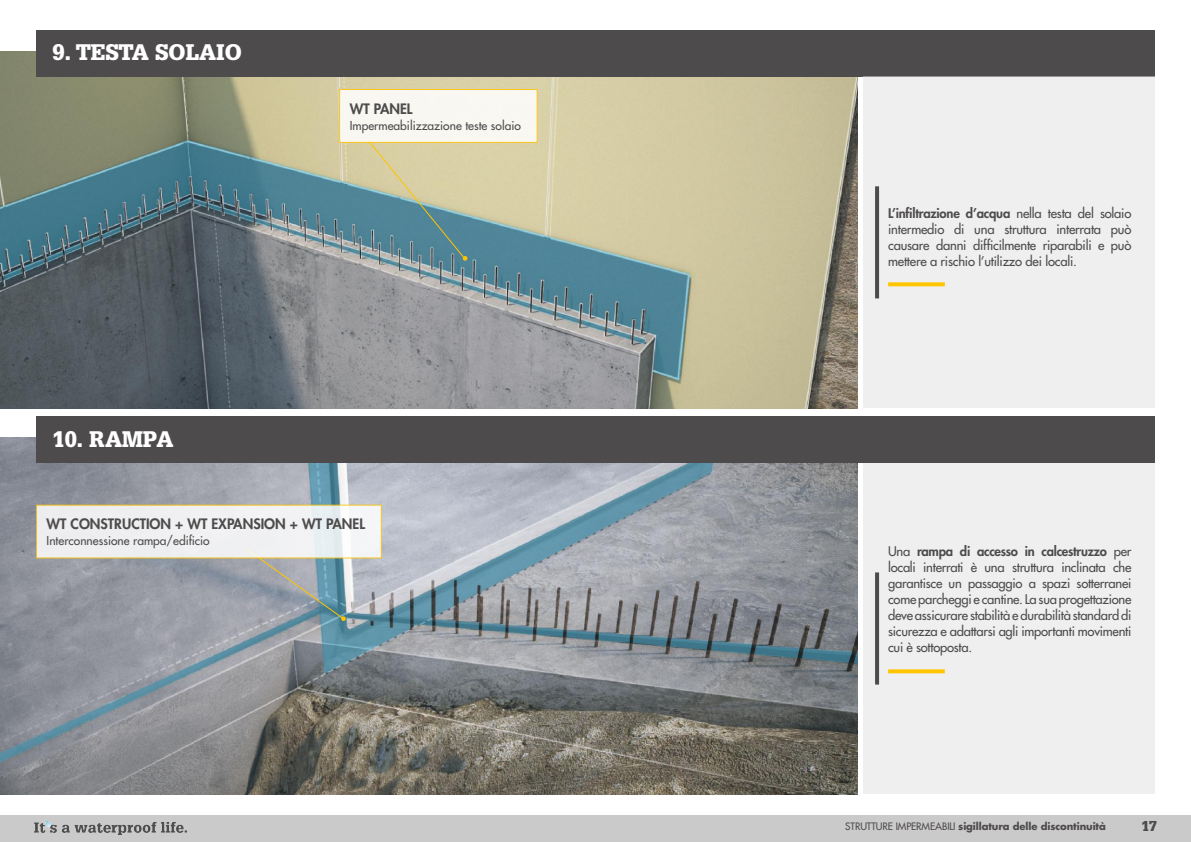
<style>
.page{position:relative;width:1191px;height:842px;background:#fff}
.page>*{position:absolute;margin:0;border:0;box-sizing:border-box;transform-origin:0 0}
.t1{font:900 22px "Glypha LT Std";color:#fff}
.t2{font:800 14px "Futura Std";color:#4e4b4c}
.t3{font:900 14px "Glypha LT Std";color:#4e4b4c}
.t4{font:500 13px/16px "Futura Std";letter-spacing:-.015em;color:#4e4b4c;text-align:justify}
.t5{font:500 12px "Futura Std";color:#4e4b4c}
.t6{font:700 10px "Futura Std";letter-spacing:-.01em;color:#4e4b4c}
.s1{font-weight:800}
.s2{font-weight:500}
</style>
<div class="page">
<div style="left:0;top:815px;width:1191px;height:27px;background:#cbcacb"></div>
<img style="left:34px;top:820px;width:152px;height:15px">
<img style="left:0;top:51px;width:857px;height:357px">
<img style="left:0;top:437px;width:857px;height:358px">
<div style="left:36px;top:30px;width:1119px;height:47px;background:#4e4b4c"></div>
<div style="left:36px;top:417px;width:1119px;height:46px;background:#4e4b4c"></div>
<div style="left:863px;top:77px;width:292px;height:331px;background:#efefef"></div>
<div style="left:863px;top:463px;width:292px;height:331px;background:#efefef"></div>
<div style="left:339px;top:89px;width:198px;height:54px;background:#f9f7f1;border:1px solid #ffc500"></div>
<svg style="left:366px;top:139px;width:101px;height:122px;background:#9bad9e"></svg>
<div style="left:36px;top:505px;width:346px;height:53px;background:#eff0f2"></div>
<svg style="left:246px;top:548px;width:100px;height:73px;background:#9ba9af"></svg>
<hr style="left:875px;top:186px;width:4px;height:112px;background:#4e4b4c">
<hr style="left:875px;top:572px;width:4px;height:112px;background:#4e4b4c">
<svg style="left:888px;top:282px;width:57px;height:4px"></svg>
<svg style="left:888px;top:669px;width:57px;height:4px"></svg>
<h1 class="t1" style="left:52px;top:39px;width:191px">9. TESTA SOLAIO</h1>
<p class="t2" style="left:350px;top:100px;width:64px">WT PANEL</p>
<p class="t5" style="left:350px;top:118px;width:173px">Impermeabilizzazione teste solaio</p>
<h1 class="t1" style="left:52px;top:426px;width:123px">10. RAMPA</h1>
<p class="t2" style="left:47px;top:515px;width:320px">WT CONSTRUCTION + WT EXPANSION + WT PANEL</p>
<p class="t5" style="left:47px;top:533px;width:165px">Interconnessione rampa/edificio</p>
<p class="t4" style="left:888px;top:205px;width:245px"><span class="s1">L’infiltrazione d’acqua</span> nella testa del solaio intermedio di una struttura interrata può causare danni difficilmente riparabili e può mettere a rischio l’utilizzo dei locali.</p>
<p class="t4" style="left:888px;top:543px;width:245px">Una <span class="s1">rampa di accesso in calcestruzzo</span> per locali interrati è una struttura inclinata che garantisce un passaggio a spazi sotterranei come parcheggi e cantine. La sua progettazione deve assicurare stabilità e durabilità standard di sicurezza e adattarsi agli importanti movimenti cui è sottoposta.</p>
<p class="t6" style="left:845px;top:820px;width:262px"><span class="s2">STRUTTURE IMPERMEABILI</span> sigillatura delle discontinuità</p>
<p class="t3" style="left:1141px;top:818px;width:17px">17</p>
</div>
